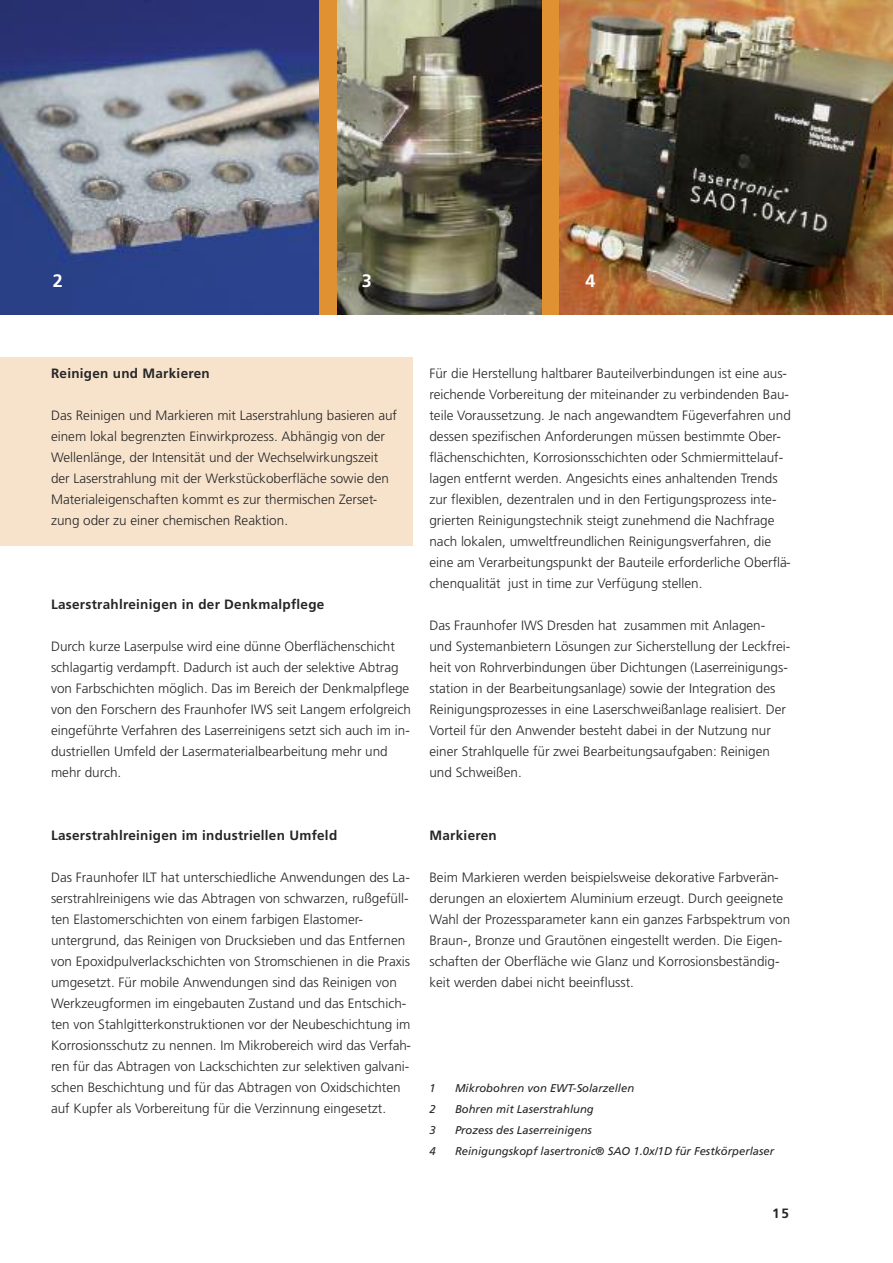
<style>
.page{position:relative;width:893px;height:1263px;background:#fff}
.page>*{position:absolute;margin:0;border:0;box-sizing:border-box;transform-origin:0 0}
.t1{font:700 18px "Frutiger LT Com";color:#fff}
.t2{font:300 13.5px/21px "Frutiger LT Com";color:#272627}
.t3{font:700 13.5px "Frutiger LT Com";letter-spacing:.02em;color:#272627}
.t4{font:italic 11.25px "Frutiger LT Com";color:#272627}
</style>
<div class="page">
<div style="left:0;top:357px;width:412px;height:189px;background:#f7e3cc"></div>
<div style="left:0;top:0;width:893px;height:315px;background:#e09132"></div>
<img style="left:1px;top:0;width:318px;height:315px">
<img style="left:559px;top:0;width:334px;height:315px">
<img style="left:337px;top:0;width:205px;height:315px">
<h1 class="t1" style="left:53px;top:270px;width:12px">2</h1>
<h1 class="t1" style="left:362px;top:270px;width:12px">3</h1>
<h1 class="t1" style="left:585px;top:270px;width:12px">4</h1>
<p class="t3" style="left:51px;top:365px;width:160px">Reinigen und Markieren</p>
<p class="t2" style="left:51px;top:405px;width:348px">Das Reinigen und Markieren mit Laserstrahlung basieren auf einem lokal begrenzten Einwirkprozess. Abhängig von der Wellenlänge, der Intensität und der Wechselwirkungszeit der Laserstrahlung mit der Werkstückoberfläche sowie den Materialeigenschaften kommt es zur thermischen Zerset&shy;zung oder zu einer chemischen Reaktion.</p>
<p class="t3" style="left:51px;top:596px;width:275px">Laserstrahlreinigen in der Denkmalpflege</p>
<p class="t2" style="left:51px;top:636px;width:362px">Durch kurze Laserpulse wird eine dünne Oberflächenschicht schlagartig verdampft. Dadurch ist auch der selektive Abtrag von Farbschichten möglich. Das im Bereich der Denkmalpflege von den Forschern des Fraunhofer IWS seit Langem erfolgreich eingeführte Verfahren des Laserreinigens setzt sich auch im in&shy;dustriellen Umfeld der Lasermaterialbearbeitung mehr und mehr durch.</p>
<p class="t2" style="left:429px;top:363px;width:363px">Für die Herstellung haltbarer Bauteilverbindungen ist eine aus&shy;reichende Vorbereitung der miteinander zu verbindenden Bau&shy;teile Voraussetzung. Je nach angewandtem Fügeverfahren und dessen spezifischen Anforderungen müssen bestimmte Ober&shy;flächenschichten, Korrosionsschichten oder Schmiermittelauf&shy;lagen entfernt werden. Angesichts eines anhaltenden Trends zur flexiblen, dezentralen und in den Fertigungsprozess inte&shy;grierten Reinigungstechnik steigt zunehmend die Nachfrage nach lokalen, umweltfreundlichen Reinigungsverfahren, die eine am Verarbeitungspunkt der Bauteile erforderliche Oberflä&shy;chenqualität just in time zur Verfügung stellen.</p>
<p class="t2" style="left:429px;top:615px;width:362px">Das Fraunhofer IWS Dresden hat zusammen mit Anlagen&shy;und Systemanbietern Lösungen zur Sicherstellung der Leckfrei&shy;heit von Rohrverbindungen über Dichtungen (Laserreinigungs&shy;station in der Bearbeitungsanlage) sowie der Integration des Reinigungsprozesses in eine Laserschweißanlage realisiert. Der Vorteil für den Anwender besteht dabei in der Nutzung nur einer Strahlquelle für zwei Bearbeitungsaufgaben: Reinigen und Schweißen.</p>
<p class="t3" style="left:51px;top:827px;width:288px">Laserstrahlreinigen im industriellen Umfeld</p>
<p class="t2" style="left:51px;top:867px;width:361px">Das Fraunhofer ILT hat unterschiedliche Anwendungen des La&shy;serstrahlreinigens wie das Abtragen von schwarzen, rußgefüll&shy;ten Elastomerschichten von einem farbigen Elastomer&shy;untergrund, das Reinigen von Drucksieben und das Entfernen von Epoxidpulverlackschichten von Stromschienen in die Praxis umgesetzt. Für mobile Anwendungen sind das Reinigen von Werkzeugformen im eingebauten Zustand und das Entschich&shy;ten von Stahlgitterkonstruktionen vor der Neubeschichtung im Korrosionsschutz zu nennen. Im Mikrobereich wird das Verfah&shy;ren für das Abtragen von Lackschichten zur selektiven galvani&shy;schen Beschichtung und für das Abtragen von Oxidschichten auf Kupfer als Vorbereitung für die Verzinnung eingesetzt.</p>
<p class="t3" style="left:429px;top:827px;width:69px">Markieren</p>
<p class="t2" style="left:429px;top:867px;width:362px">Beim Markieren werden beispielsweise dekorative Farbverän&shy;derungen an eloxiertem Aluminium erzeugt. Durch geeignete Wahl der Prozessparameter kann ein ganzes Farbspektrum von Braun-, Bronze und Grautönen eingestellt werden. Die Eigen&shy;schaften der Oberfläche wie Glanz und Korrosionsbeständig&shy;keit werden dabei nicht beeinflusst.</p>
<p class="t4" style="left:429px;top:1081px;width:8px">1</p>
<p class="t4" style="left:455px;top:1081px;width:181px">Mikrobohren von EWT-Solarzellen</p>
<p class="t4" style="left:429px;top:1102px;width:8px">2</p>
<p class="t4" style="left:455px;top:1102px;width:140px">Bohren mit Laserstrahlung</p>
<p class="t4" style="left:429px;top:1123px;width:8px">3</p>
<p class="t4" style="left:455px;top:1123px;width:138px">Prozess des Laserreinigens</p>
<p class="t4" style="left:429px;top:1144px;width:8px">4</p>
<p class="t4" style="left:455px;top:1144px;width:321px">Reinigungskopf lasertronic® SAO 1.0x/1D für Festkörperlaser</p>
<p class="t3" style="left:772px;top:1205px;width:18px">15</p>
</div>
